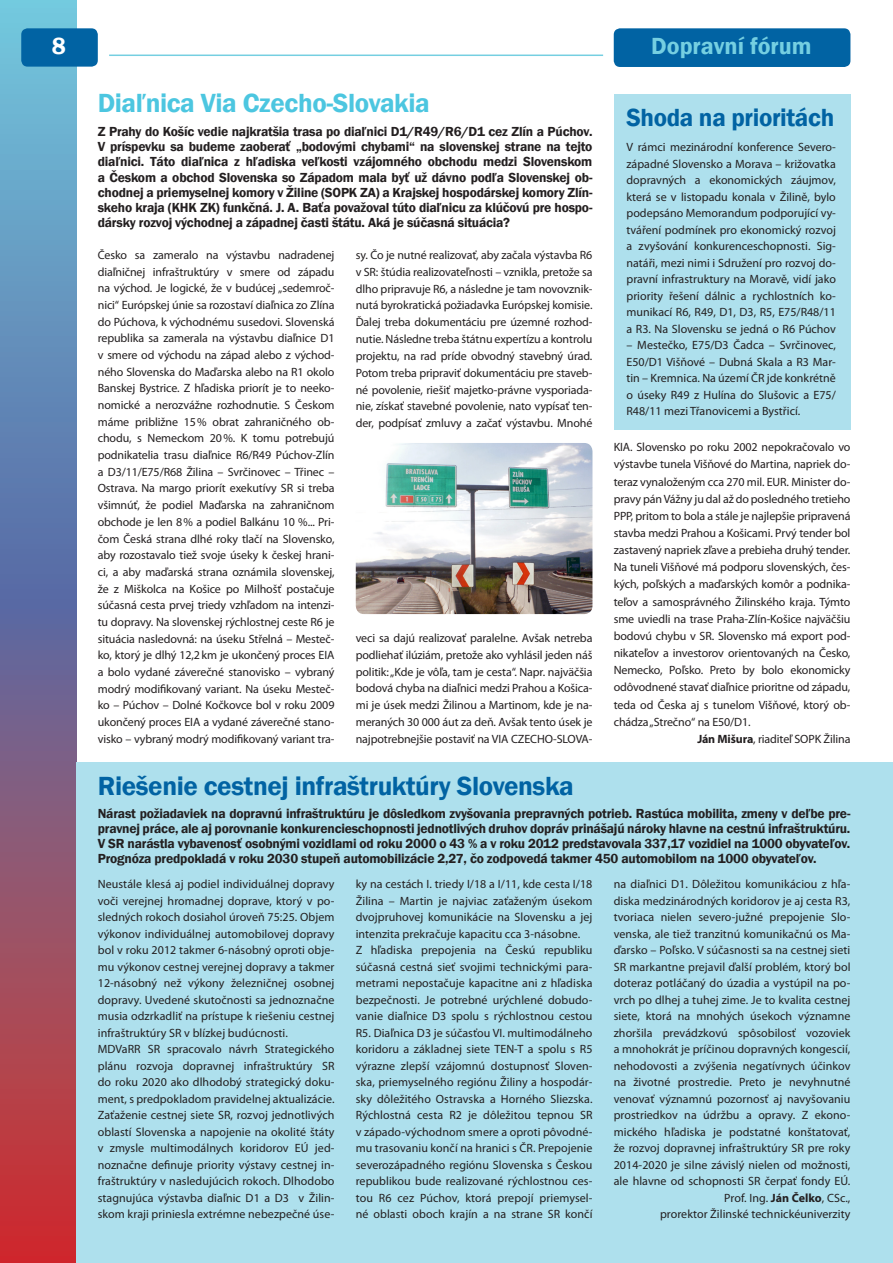
<style>
.page{position:relative;width:893px;height:1263px;background:#fff}
.page>*{position:absolute;margin:0;border:0;box-sizing:border-box;transform-origin:0 0}
.Titulek_18_modry{font:600 27px "Franklin Gothic";letter-spacing:-.015em;color:#0163a3}
.Titulek_18_modry-2{font:600 27px "Franklin Gothic";letter-spacing:-.015em;color:#4cc6e0}
.Titulek_18_modry-3{font:600 25.5px "Franklin Gothic";letter-spacing:-.015em;color:#0163a3}
.t1{font:600 24px "Franklin Gothic";color:#75cfe1}
.t2{font:600 24px "Franklin Gothic";color:#fff}
.perex{font:600 13.5px/15.1px "Franklin Gothic";letter-spacing:-.015em;color:#231f20;text-align:justify}
.titulek_18_cerny{font:600 13.5px/15px "Franklin Gothic";letter-spacing:-.015em;color:#231f20;text-align:justify}
.t3{font:12px/16.5px "Myriad Pro";letter-spacing:.005em;color:#231f20;text-align:justify}
.s1{font-weight:700}
</style>
<div class="page">
<svg style="left:0;top:0;width:77px;height:1263px;background:#807090"></svg>
<div style="left:21px;top:28px;width:77px;height:39px;background:#0163a3;border-radius:6px"></div>
<div style="left:614px;top:28px;width:236px;height:39px;background:#0163a3;border-radius:6px"></div>
<hr style="left:109px;top:55px;width:494px;height:1px;background:#75cfe1">
<div style="left:77px;top:762px;width:816px;height:501px;background:#aee0ed"></div>
<img style="left:356px;top:443px;width:236px;height:171px">
<div style="left:614px;top:94px;width:236px;height:335px;background:#aee0ed"></div>
<h3 class="t2" style="left:52px;top:31px;width:16px">8</h3>
<h3 class="t1" style="left:651px;top:31px;width:162px">Dopravní fórum</h3>
<p class="Titulek_18_modry-2" style="left:98px;top:87px;width:334px">Diaľnica Via Czecho-Slovakia</p>
<p class="perex" style="left:98px;top:124px;width:496px">Z Prahy do Košíc vedie najkratšia trasa po diaľnici D1/R49/R6/D1 cez Zlín a Púchov.<br>V príspevku sa budeme zaoberať „bodovými chybami“ na slovenskej strane na tejto diaľnici. Táto diaľnica z hľadiska veľkosti vzájomného obchodu medzi Slovenskom a Českom a obchod Slovenska so Západom mala byť už dávno podľa Slovenskej ob&shy;chodnej a priemyselnej komory v Žiline (SOPK ZA) a Krajskej hospodárskej komory Zlín&shy;skeho kraja (KHK ZK) funkčná. J. A. Baťa považoval túto diaľnicu za klúčovú pre hospo&shy;dársky rozvoj východnej a západnej časti štátu. Aká je súčasná situácia?</p>
<p class="t3" style="left:98px;top:246px;width:238px">Česko sa zameralo na výstavbu nadradenej diaľničnej infraštruktúry v smere od západu na východ. Je logické, že v budúcej „sedemroč&shy;nici“ Európskej únie sa rozostaví diaľnica zo Zlína do Púchova, k východnému susedovi. Slovenská republika sa zamerala na výstavbu diaľnice D1 v smere od východu na západ alebo z východ&shy;ného Slovenska do Maďarska alebo na R1 okolo Banskej Bystrice. Z hľadiska priorít je to neeko&shy;nomické a nerozvážne rozhodnutie. S Českom máme približne 15% obrat zahraničného ob&shy;chodu, s Nemeckom 20%. K tomu potrebujú podnikatelia trasu diaľnice R6/R49 Púchov-Zlín a D3/11/E75/R68 Žilina – Svrčinovec – Třinec – Ostrava. Na margo priorít exekutívy SR si treba všimnúť, že podiel Maďarska na zahraničnom obchode je len 8% a podiel Balkánu 10 %... Pri&shy;čom Česká strana dlhé roky tlačí na Slovensko, aby rozostavalo tiež svoje úseky k českej hrani&shy;ci, a aby maďarská strana oznámila slovenskej, že z Miškolca na Košice po Milhošť postačuje súčasná cesta prvej triedy vzhľadom na intenzi&shy;tu dopravy. Na slovenskej rýchlostnej ceste R6 je situácia nasledovná: na úseku Střelná – Mesteč&shy;ko, ktorý je dlhý 12,2km je ukončený proces EIA a bolo vydané záverečné stanovisko – vybraný modrý modifikovaný variant. Na úseku Mesteč&shy;ko – Púchov – Dolné Kočkovce bol v roku 2009 ukončený proces EIA a vydané záverečné stano&shy;visko – vybraný modrý modifikovaný variant tra-</p>
<p class="t3" style="left:356px;top:246px;width:238px">sy. Čo je nutné realizovať, aby začala výstavba R6 v SR: štúdia realizovateľnosti – vznikla, pretože sa dlho pripravuje R6, a následne je tam novovznik&shy;nutá byrokratická požiadavka Európskej komisie.<br>Ďalej treba dokumentáciu pre územné rozhod&shy;nutie. Následne treba štátnu expertízu a kontrolu projektu, na rad príde obvodný stavebný úrad.<br>Potom treba pripraviť dokumentáciu pre staveb&shy;né povolenie, riešiť majetko-právne vysporiada&shy;nie, získať stavebné povolenie, nato vypísať ten&shy;der, podpísať zmluvy a začať výstavbu. Mnohé</p>
<p class="Titulek_18_modry-3" style="left:626px;top:102px;width:209px">Shoda na prioritách</p>
<p class="t3" style="left:626px;top:139px;width:211px">V rámci mezinárodní konference Severo&shy;západné Slovensko a Morava – križovatka dopravných a ekonomických záujmov, která se v listopadu konala v Žilině, bylo podepsáno Memorandum podporující vy&shy;tváření podmínek pro ekonomický rozvoj a zvyšování konkurenceschopnosti. Sig&shy;natáři, mezi nimi i Sdružení pro rozvoj do&shy;pravní infrastruktury na Moravě, vidí jako priority řešení dálnic a rychlostních ko&shy;munikací R6, R49, D1, D3, R5, E75/R48/11 a R3. Na Slovensku se jedná o R6 Púchov</p>
<p class="t3" style="left:626px;top:337px;width:211px">– Mestečko, E75/D3 Čadca – Svrčinovec, E50/D1 Višňové – Dubná Skala a R3 Mar&shy;tin – Kremnica. Na území ČR jde konkrétně o úseky R49 z Hulína do Slušovic a E75/ R48/11 mezi Třanovicemi a Bystřicí.</p>
<p class="t3" style="left:614px;top:438px;width:238px;line-height:17.1px">KIA. Slovensko po roku 2002 nepokračovalo vo výstavbe tunela Višňové do Martina, napriek do&shy;teraz vynaloženým cca 270 mil. EUR. Minister do&shy;pravy pán Vážny ju dal až do posledného tretieho PPP, pritom to bola a stále je najlepšie pripravená stavba medzi Prahou a Košicami. Prvý tender bol zastavený napriek zľave a prebieha druhý tender.<br>Na tuneli Višňové má podporu slovenských, čes&shy;kých, poľských a maďarských komôr a podnika&shy;teľov a samosprávného Žilinského kraja. Týmto sme uviedli na trase Praha-Zlín-Košice najväčšiu bodovú chybu v SR. Slovensko má export pod&shy;nikateľov a investorov orientovaných na Česko, Nemecko, Poľsko. Preto by bolo ekonomicky odôvodnené stavať diaľnice prioritne od západu, teda od Česka aj s tunelom Višňové, ktorý ob&shy;chádza „Strečno“ na E50/D1.</p>
<p class="t3" style="left:697px;top:730px;width:155px"><span class="s1">Ján Mišura</span>, riaditeľ SOPK Žilina</p>
<p class="t3" style="left:356px;top:629px;width:238px">veci sa dajú realizovať paralelne. Avšak netreba podliehať ilúziám, pretože ako vyhlásil jeden náš politik: „Kde je vôľa, tam je cesta“. Napr. najväčšia bodová chyba na diaľnici medzi Prahou a Košica&shy;mi je úsek medzi Žilinou a Martinom, kde je na&shy;meraných 30 000 áut za deň. Avšak tento úsek je najpotrebnejšie postaviť na VIA CZECHO-SLOVA-</p>
<p class="Titulek_18_modry" style="left:98px;top:769px;width:478px">Riešenie cestnej infraštruktúry Slovenska</p>
<p class="titulek_18_cerny" style="left:98px;top:806px;width:754px">Nárast požiadaviek na dopravnú infraštruktúru je dôsledkom zvyšovania prepravných potrieb. Rastúca mobilita, zmeny v deľbe pre&shy;pravnej práce, ale aj porovnanie konkurencieschopnosti jednotlivých druhov dopráv prinášajú nároky hlavne na cestnú infraštruktúru.<br>V SR narástla vybavenosť osobnými vozidlami od roku 2000 o 43 % a v roku 2012 predstavovala 337,17 vozidiel na 1000 obyvateľov.<br>Prognóza predpokladá v roku 2030 stupeň automobilizácie 2,27, čo zodpovedá takmer 450 automobilom na 1000 obyvateľov.</p>
<p class="t3" style="left:98px;top:876px;width:238px">Neustále klesá aj podiel individuálnej dopravy voči verejnej hromadnej doprave, ktorý v po&shy;sledných rokoch dosiahol úroveň 75:25. Objem výkonov individuálnej automobilovej dopravy bol v roku 2012 takmer 6-násobný oproti obje&shy;mu výkonov cestnej verejnej dopravy a takmer 12-násobný než výkony železničnej osobnej dopravy. Uvedené skutočnosti sa jednoznačne musia odzrkadliť na prístupe k riešeniu cestnej infraštruktúry SR v blízkej budúcnosti.</p>
<p class="t3" style="left:98px;top:1041px;width:238px">MDVaRR SR spracovalo návrh Strategického plánu rozvoja dopravnej infraštruktúry SR do roku 2020 ako dlhodobý strategický doku&shy;ment, s predpokladom pravidelnej aktualizácie.<br>Zaťaženie cestnej siete SR, rozvoj jednotlivých oblastí Slovenska a napojenie na okolité štáty v zmysle multimodálnych koridorov EÚ jed&shy;noznačne definuje priority výstavy cestnej in&shy;fraštruktúry v nasledujúcich rokoch. Dlhodobo stagnujúca výstavba diaľnic D1 a D3 v Žilin&shy;skom kraji priniesla extrémne nebezpečné úse-</p>
<p class="t3" style="left:614px;top:876px;width:238px;text-align:right">na diaľnici D1. Dôležitou komunikáciou z hľa&shy;diska medzinárodných koridorov je aj cesta R3, tvoriaca nielen severo-južné prepojenie Slo&shy;venska, ale tiež tranzitnú komunikačnú os Ma&shy;ďarsko – Poľsko. V súčasnosti sa na cestnej sieti SR markantne prejavil ďalší problém, ktorý bol doteraz potláčaný do úzadia a vystúpil na po&shy;vrch po dlhej a tuhej zime. Je to kvalita cestnej siete, ktorá na mnohých úsekoch významne zhoršila prevádzkovú spôsobilosť vozoviek a mnohokrát je príčinou dopravných kongescií, nehodovosti a zvýšenia negatívnych účinkov na životné prostredie. Preto je nevyhnutné venovať významnú pozornosť aj navyšovaniu prostriedkov na údržbu a opravy. Z ekono&shy;mického hľadiska je podstatné konštatovať, že rozvoj dopravnej infraštruktúry SR pre roky 2014-2020 je silne závislý nielen od možnosti, ale hlavne od schopnosti SR čerpať fondy EÚ.<br>Prof. Ing. <span class="s1">Ján Čelko</span>, CSc.,</p>
<p class="t3" style="left:660px;top:1206px;width:192px">prorektor Žilinské technickéuniverzity</p>
<p class="t3" style="left:356px;top:876px;width:238px">ky na cestách I. triedy I/18 a I/11, kde cesta I/18<br>Žilina – Martin je najviac zaťaženým úsekom dvojpruhovej komunikácie na Slovensku a jej intenzita prekračuje kapacitu cca 3-násobne.</p>
<p class="t3" style="left:356px;top:942px;width:238px">Z hľadiska prepojenia na Českú republiku súčasná cestná sieť svojimi technickými para&shy;metrami nepostačuje kapacitne ani z hľadiska bezpečnosti. Je potrebné urýchlené dobudo&shy;vanie diaľnice D3 spolu s rýchlostnou cestou R5. Diaľnica D3 je súčasťou VI. multimodálneho koridoru a základnej siete TEN-T a spolu s R5 výrazne zlepší vzájomnú dostupnosť Sloven&shy;ska, priemyselného regiónu Žiliny a hospodár&shy;sky dôležitého Ostravska a Horného Sliezska.<br>Rýchlostná cesta R2 je dôležitou tepnou SR v západo-východnom smere a oproti pôvodné&shy;mu trasovaniu končí na hranici s ČR. Prepojenie severozápadného regiónu Slovenska s Českou republikou bude realizované rýchlostnou ces&shy;tou R6 cez Púchov, ktorá prepojí priemysel&shy;né oblasti oboch krajín a na strane SR končí</p>
</div>
